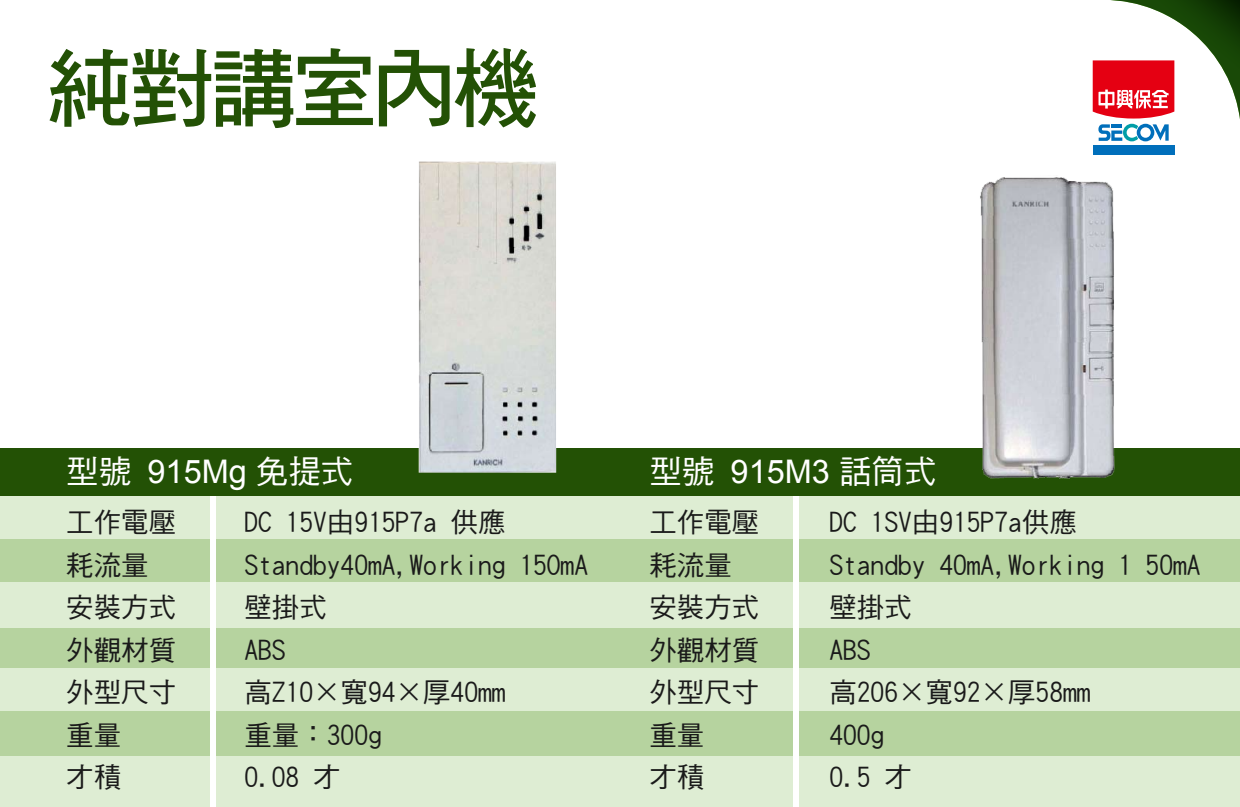
<style>
.page{position:relative;width:1240px;height:807px;background:#fff}
.page>*{position:absolute;margin:0;border:0;box-sizing:border-box;transform-origin:0 0}
.t1{font:86.5px "DF Hei Std W7";letter-spacing:-.065em;color:#235105}
.t2{font:32.5px "DF Hei Std W5";color:#fff}
.t3{font:27.5px/42.5px "DF Hei Std W5";color:#1a1a1a}
.s1{font-family:"Arial"}
</style>
<div class="page">
<div style="left:0;top:495px;width:1240px;height:260px;background:#b6d39f"></div>
<div style="left:0;top:496px;width:1240px;height:42px;background:#deedd3"></div>
<div style="left:0;top:582px;width:1240px;height:45px;background:#deedd3"></div>
<div style="left:0;top:668px;width:1240px;height:42px;background:#deedd3"></div>
<div style="left:0;top:755px;width:1240px;height:51px;background:#deedd3"></div>
<div style="left:211px;top:496px;width:5px;height:310px;background:#fff"></div>
<div style="left:794px;top:496px;width:5px;height:310px;background:#fff"></div>
<div style="left:0;top:448px;width:1240px;height:47px;background:#235105"></div>
<img style="left:418px;top:161px;width:139px;height:312px">
<img style="left:980px;top:177px;width:135px;height:302px">
<div style="left:1093px;top:145px;width:81px;height:10px;background:#006fbb"></div>
<svg style="left:1093px;top:0;width:147px;height:141px"></svg>
<h1 class="t1" style="left:46px;top:41px;width:494px">純對講室內機</h1>
<p class="t2" style="left:66px;top:453px;width:289px">型號 <span class="s1">915Mg</span> 免提式</p>
<p class="t2" style="left:649px;top:453px;width:289px">型號 <span class="s1">915M3</span> 話筒式</p>
<p class="t3" style="left:66px;top:500px;width:111px">工作電壓耗流量安裝方式外觀材質外型尺寸重量<br>才積</p>
<p class="t3" style="left:244px;top:500px;width:345px">DC 15V由915P7a 供應<br>Standby40mA,Working 15OmA壁掛式<br>ABS<br>高Z10×寬94×厚40mm<br>重量：300g<br>0.08 才</p>
<p class="t3" style="left:649px;top:500px;width:111px">工作電壓耗流量安裝方式外觀材質外型尺寸重量<br>才積</p>
<p class="t3" style="left:829px;top:500px;width:373px">DC 1SV由915P7a供應<br>Standby 40mA,Working 1 50mA壁掛式<br>ABS<br>高206×寬92×厚58mm<br>400g<br>0.5 才</p>
</div>
